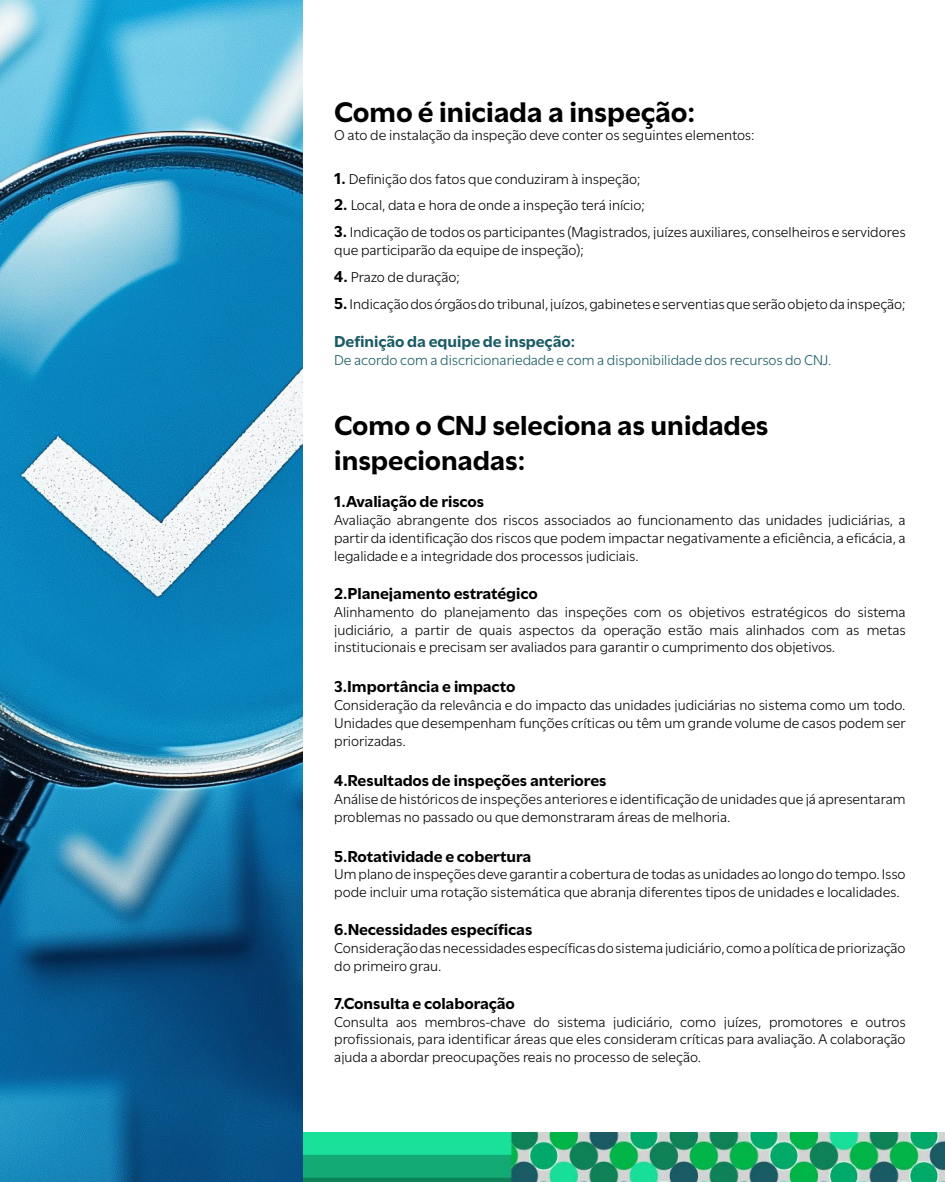
<style>
.page{position:relative;width:945px;height:1182px;background:#fff}
.page>*{position:absolute;margin:0;border:0;box-sizing:border-box;transform-origin:0 0}
.t1{font:700 29.75px "Utile";color:#000}
.t2{font:700 28.88px/34.6px "Utile";color:#000}
.t3{font:700 16.62px "Utile";color:#000}
.t4{font:700 16.62px "Utile";color:#1a5b64}
.t5{font:14.88px/17.8px "Utile";color:#000}
.t6{font:14.88px "Utile";color:#1a5b64}
.s1{font-weight:700;font-size:16.62px}
</style>
<div class="page">
<img style="left:303px;top:1132px;width:642px;height:49px">
<img style="left:0;top:0;width:303px;height:1181px">
<h1 class="t1" style="left:334px;top:88px;width:363px">Como é iniciada a inspeção:</h1>
<p class="t5" style="left:334px;top:125px;width:422px">O ato de instalação da inspeção deve conter os seguintes elementos:</p>
<p class="t5" style="left:334px;top:169px;width:308px"><span class="s1">1.</span> Definição dos fatos que conduziram à inspeção;</p>
<p class="t5" style="left:334px;top:195px;width:312px"><span class="s1">2.</span> Local, data e hora de onde a inspeção terá início;</p>
<p class="t5" style="left:334px;top:221px;width:573px"><span class="s1">3.</span> Indicação de todos os participantes (Magistrados, juízes auxiliares, conselheiros e servidores que participarão da equipe de inspeção);</p>
<p class="t5" style="left:334px;top:266px;width:127px"><span class="s1">4.</span> Prazo de duração;</p>
<p class="t5" style="left:334px;top:293px;width:573px"><span class="s1">5.</span> Indicação dos órgãos do tribunal, juízos, gabinetes e serventias que serão objeto da inspeção;</p>
<p class="t4" style="left:334px;top:328px;width:242px">Definição da equipe de inspeção:</p>
<p class="t6" style="left:334px;top:348px;width:499px">De acordo com a discricionariedade e com a disponibilidade dos recursos do CNJ.</p>
<h2 class="t2" style="left:334px;top:405px;width:436px">Como o CNJ seleciona as unidades inspecionadas:</h2>
<p class="t3" style="left:334px;top:488px;width:151px">1.Avaliação de riscos</p>
<p class="t5" style="left:334px;top:510px;width:573px;text-align:justify">Avaliação abrangente dos riscos associados ao funcionamento das unidades judiciárias, a partir da identificação dos riscos que podem impactar negativamente a eficiência, a eficácia, a legalidade e a integridade dos processos judiciais.</p>
<p class="t3" style="left:334px;top:580px;width:205px">2.Planejamento estratégico</p>
<p class="t5" style="left:334px;top:601px;width:573px;text-align:justify">Alinhamento do planejamento das inspeções com os objetivos estratégicos do sistema judiciário, a partir de quais aspectos da operação estão mais alinhados com as metas institucionais e precisam ser avaliados para garantir o cumprimento dos objetivos.</p>
<p class="t3" style="left:334px;top:673px;width:183px">3.Importância e impacto</p>
<p class="t5" style="left:334px;top:694px;width:573px;text-align:justify">Consideração da relevância e do impacto das unidades judiciárias no sistema como um todo.<br>Unidades que desempenham funções críticas ou têm um grande volume de casos podem ser priorizadas.</p>
<p class="t3" style="left:334px;top:766px;width:274px">4.Resultados de inspeções anteriores</p>
<p class="t5" style="left:334px;top:788px;width:573px">Análise de históricos de inspeções anteriores e identificação de unidades que já apresentaram problemas no passado ou que demonstraram áreas de melhoria.</p>
<p class="t3" style="left:334px;top:842px;width:199px">5.Rotatividade e cobertura</p>
<p class="t5" style="left:334px;top:864px;width:573px">Um plano de inspeções deve garantir a cobertura de todas as unidades ao longo do tempo. Isso pode incluir uma rotação sistemática que abranja diferentes tipos de unidades e localidades.</p>
<p class="t3" style="left:334px;top:916px;width:200px">6.Necessidades específicas</p>
<p class="t5" style="left:334px;top:937px;width:573px">Consideração das necessidades específicas do sistema judiciário, como a política de priorização do primeiro grau.</p>
<p class="t3" style="left:334px;top:989px;width:182px">7.Consulta e colaboração</p>
<p class="t5" style="left:334px;top:1011px;width:573px;text-align:justify">Consulta aos membros-chave do sistema judiciário, como juízes, promotores e outros profissionais, para identificar áreas que eles consideram críticas para avaliação. A colaboração ajuda a abordar preocupações reais no processo de seleção.</p>
</div>
